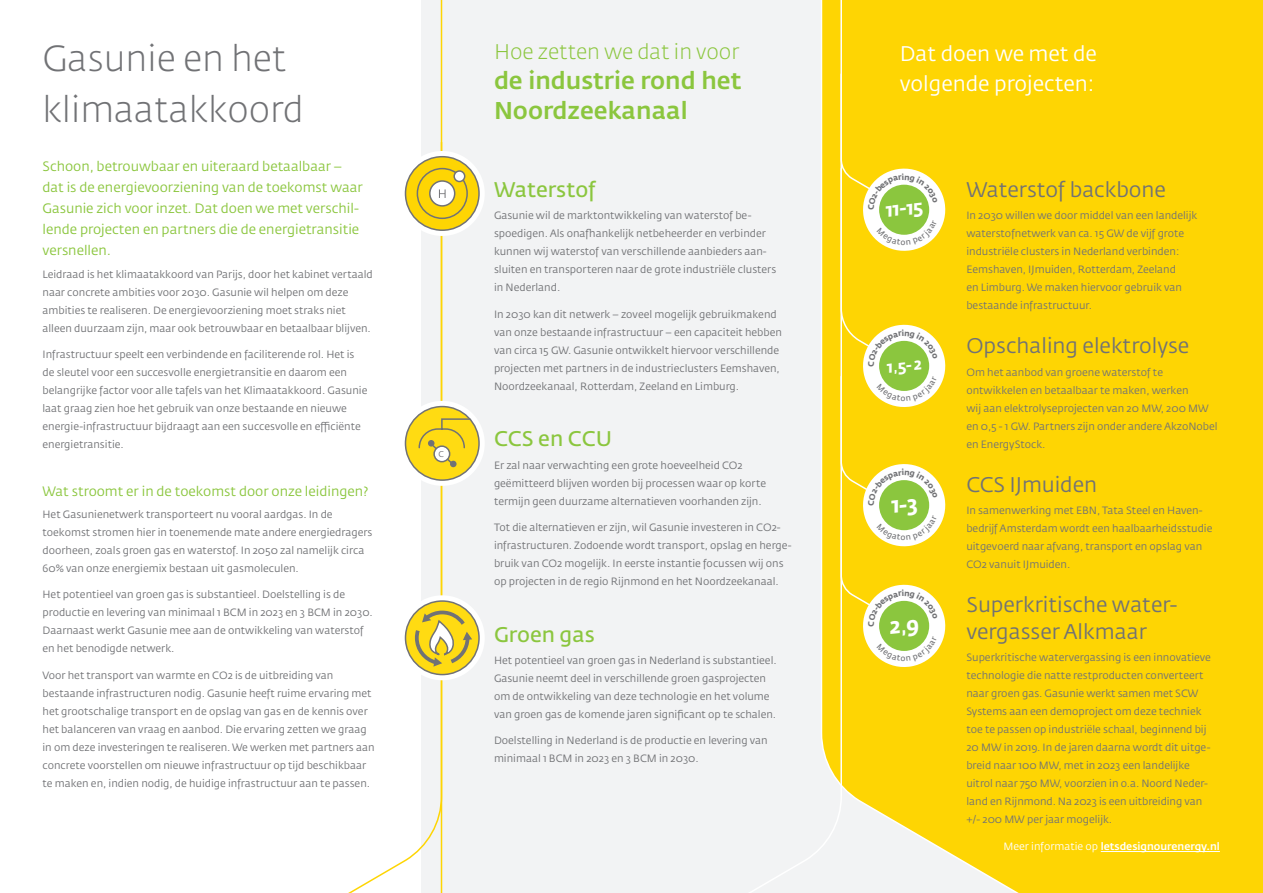
<style>
.page{position:relative;width:1263px;height:893px;background:#fff}
.page>*{position:absolute;margin:0;border:0;box-sizing:border-box;transform-origin:0 0}
.t1{font:300 36px/51px "Fedra Sans Std";color:#717275}
.t2{font:500 24px/30px "Fedra Sans Std";color:#8bc63e}
.t3{font:21px/27px "Fedra Sans Std";color:#717275}
.t4{font:21px/30px "Fedra Sans Std";color:#fff}
.t5{font:21px "Fedra Sans Std";color:#8bc63e}
.t6{font:300 21px "Fedra Sans Std";color:#8bc63e}
.t7{font:italic 700 19.35px "Fedra Sans Std";color:#fff}
.t8{font:italic 700 16.35px "Fedra Sans Std";color:#fff}
.t9{font:13.5px/21px "Fedra Sans Std";color:#8bc63e}
.t10{font:10.5px/18px "Fedra Sans Std";color:#717275}
.t11{font:500 10.5px "Fedra Sans Std";color:#fff}
.t12{font:8.25px "Fedra Sans Std";color:#717275}
.s1{font-weight:400;font-style:normal}
.s2{font-weight:400}
</style>
<div class="page">
<div style="left:843px;top:0;width:420px;height:893px;background:#fed503"></div>
<svg style="left:405px;top:156px;width:75px;height:75px"></svg>
<svg style="left:416px;top:167px;width:2px;height:53px"></svg>
<svg style="left:405px;top:407px;width:74px;height:73px"></svg>
<svg style="left:418px;top:0;width:425px;height:893px"></svg>
<hr style="left:1101px;top:851px;width:119px;height:1px;background:#fff">
<div style="left:400px;top:595px;width:85px;height:85px;background:#fff;border-radius:50%"></div>
<svg style="left:405px;top:601px;width:74px;height:74px"></svg>
<div style="left:405px;top:600px;width:75px;height:75px;border:2px solid #717275;border-radius:50%"></div>
<svg style="left:413px;top:609px;width:59px;height:58px;background:#dfc740"></svg>
<svg style="left:840px;top:73px;width:108px;height:597px"></svg>
<h1 class="t1" style="left:43px;top:33px;width:263px">Gasunie en het klimaatakkoord</h1>
<p class="t9" style="left:43px;top:156px;width:322px">Schoon, betrouwbaar en uiteraard betaalbaar – dat is de energievoorziening van de toekomst waar Gasunie zich voor inzet. Dat doen we met verschil&shy;lende projecten en partners die de energietransitie versnellen.</p>
<p class="t10" style="left:43px;top:265px;width:332px">Leidraad is het klimaatakkoord van Parijs, door het kabinet vertaald naar concrete ambities voor 2030. Gasunie wil helpen om deze ambities te realiseren. De energievoorziening moet straks niet alleen duurzaam zijn, maar ook betrouwbaar en betaalbaar blijven.</p>
<p class="t10" style="left:43px;top:345px;width:326px">Infrastructuur speelt een verbindende en faciliterende rol. Het is de sleutel voor een succesvolle energietransitie en daarom een belangrijke factor voor alle tafels van het Klimaatakkoord. Gasunie laat graag zien hoe het gebruik van onze bestaande en nieuwe energie-infrastructuur bijdraagt aan een succesvolle en efficiënte energietransitie.</p>
<p class="t9" style="left:43px;top:480px;width:327px">Wat stroomt er in de toekomst door onze leidingen?</p>
<p class="t10" style="left:43px;top:505px;width:331px">Het Gasunienetwerk transporteert nu vooral aardgas. In de toekomst stromen hier in toenemende mate andere energiedragers doorheen, zoals groen gas en waterstof. In 2050 zal namelijk circa 60% van onze energiemix bestaan uit gasmoleculen.</p>
<p class="t10" style="left:43px;top:586px;width:332px">Het potentieel van groen gas is substantieel. Doelstelling is de productie en levering van minimaal 1 BCM in 2023 en 3 BCM in 2030.<br>Daarnaast werkt Gasunie mee aan de ontwikkeling van waterstof en het benodigde netwerk.</p>
<p class="t10" style="left:43px;top:666px;width:333px">Voor het transport van warmte en CO2 is de uitbreiding van bestaande infrastructuren nodig. Gasunie heeft ruime ervaring met het grootschalige transport en de opslag van gas en de kennis over het balanceren van vraag en aanbod. Die ervaring zetten we graag in om deze investeringen te realiseren. We werken met partners aan concrete voorstellen om nieuwe infrastructuur op tijd beschikbaar te maken en, indien nodig, de huidige infrastructuur aan te passen.</p>
<p class="t12" style="left:439px;top:449px;width:7px">C</p>
<h3 class="t6" style="left:494px;top:38px;width:247px">Hoe zetten we dat in voor</h3>
<h2 class="t2" style="left:494px;top:66px;width:249px">de industrie rond het<br>Noordzeekanaal</h2>
<h3 class="t5" style="left:494px;top:177px;width:103px">Waterstof</h3>
<p class="t10" style="left:494px;top:207px;width:284px">Gasunie wil de marktontwikkeling van waterstof be&shy;spoedigen. Als onafhankelijk netbeheerder en verbinder kunnen wij waterstof van verschillende aanbieders aan&shy;sluiten en transporteren naar de grote industriële clusters in Nederland.</p>
<p class="t10" style="left:494px;top:305px;width:290px">In 2030 kan dit netwerk – zoveel mogelijk gebruikmakend van onze bestaande infrastructuur – een capaciteit hebben van circa 15 GW. Gasunie ontwikkelt hiervoor verschillende projecten met partners in de industrieclusters Eemshaven, Noordzeekanaal, Rotterdam, Zeeland en Limburg.</p>
<h3 class="t5" style="left:494px;top:426px;width:119px">CCS en CCU</h3>
<p class="t10" style="left:494px;top:456px;width:274px">Er zal naar verwachting een grote hoeveelheid CO2 geëmitteerd blijven worden bij processen waar op korte termijn geen duurzame alternatieven voorhanden zijn.</p>
<p class="t10" style="left:494px;top:518px;width:299px">Tot die alternatieven er zijn, wil Gasunie investeren in CO2- infrastructuren. Zodoende wordt transport, opslag en herge&shy;bruik van CO2 mogelijk. In eerste instantie focussen wij ons op projecten in de regio Rijnmond en het Noordzeekanaal.</p>
<h3 class="t5" style="left:494px;top:621px;width:102px">Groen gas</h3>
<p class="t10" style="left:494px;top:651px;width:284px">Het potentieel van groen gas in Nederland is substantieel.<br>Gasunie neemt deel in verschillende groen gasprojecten om de ontwikkeling van deze technologie en het volume van groen gas de komende jaren significant op te schalen.</p>
<p class="t10" style="left:494px;top:732px;width:275px">Doelstelling in Nederland is de productie en levering van minimaal 1 BCM in 2023 en 3 BCM in 2030.</p>
<h3 class="t4" style="left:900px;top:39px;width:199px">Dat doen we met de volgende projecten:</h3>
<h3 class="t7" style="left:884px;top:198px;width:38px;rotate:-6deg">11-15</h3>
<h3 class="t8" style="left:886px;top:357px;width:36px;rotate:-6deg">1<span class="s1">,</span>5- 2</h3>
<h3 class="t3" style="left:966px;top:176px;width:201px">Waterstof backbone</h3>
<p class="t10" style="left:966px;top:207px;width:232px">In 2030 willen we door middel van een landelijk waterstofnetwerk van ca. 15 GW de vijf grote industriële clusters in Nederland verbinden:<br>Eemshaven, IJmuiden, Rotterdam, Zeeland<br>en Limburg. We maken hiervoor gebruik van bestaande infrastructuur.</p>
<h3 class="t3" style="left:966px;top:332px;width:224px">Opschaling elektrolyse</h3>
<p class="t10" style="left:966px;top:363px;width:253px">Om het aanbod van groene waterstof te ontwikkelen en betaalbaar te maken, werken<br>wij aan elektrolyseprojecten van 20 MW, 200 MW en 0,5 - 1 GW. Partners zijn onder andere AkzoNobel en EnergyStock.</p>
<h3 class="t3" style="left:966px;top:471px;width:132px">CCS IJmuiden</h3>
<p class="t10" style="left:966px;top:501px;width:248px">In samenwerking met EBN, Tata Steel en Haven&shy;bedrijf Amsterdam wordt een haalbaarheidsstudie uitgevoerd naar afvang, transport en opslag van CO2 vanuit IJmuiden.</p>
<h3 class="t3" style="left:966px;top:591px;width:212px">Superkritische water&shy;vergasser Alkmaar</h3>
<p class="t10" style="left:966px;top:648px;width:246px">Superkritische watervergassing is een innovatieve technologie die natte restproducten converteert naar groen gas. Gasunie werkt samen met SCW Systems aan een demoproject om deze techniek toe te passen op industriële schaal, beginnend bij 20 MW in 2019. In de jaren daarna wordt dit uitge&shy;breid naar 100 MW, met in 2023 een landelijke uitrol naar 750 MW, voorzien in o.a. Noord Neder&shy;land en Rijnmond. Na 2023 is een uitbreiding van +/- 200 MW per jaar mogelijk.</p>
<p class="t11" style="left:1003px;top:840px;width:218px"><span class="s2">Meer informatie op</span> letsdesignourenergy.nl</p>
</div>
